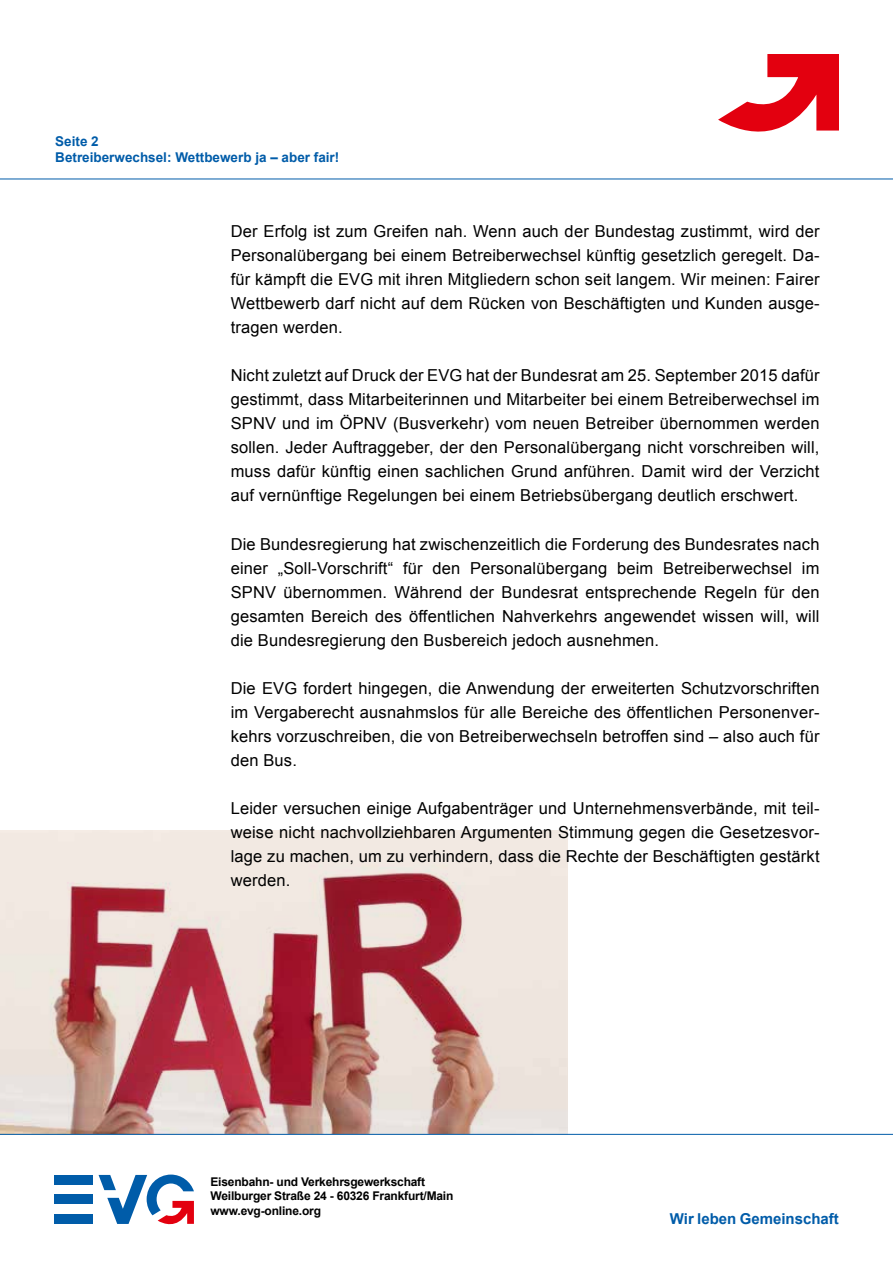
<style>
.page{position:relative;width:893px;height:1263px;background:#fff}
.page>*{position:absolute;margin:0;border:0;box-sizing:border-box;transform-origin:0 0}
.t1{font:16.5px/24px "Arial";letter-spacing:.01em;color:#000;text-align:justify}
.t2{font:700 15px "Arial";color:#005ca9}
.t3{font:700 13.5px/16.2px "Arial";color:#005ca9}
.t4{font:700 12px/14.4px "Arial";letter-spacing:-.015em;color:#000}
</style>
<div class="page">
<img style="left:0;top:832px;width:566px;height:302px">
<hr style="left:0;top:179px;width:893px;height:1px;background:#005ca9">
<svg style="left:718px;top:54px;width:121px;height:78px"></svg>
<svg style="left:99px;top:1174px;width:95px;height:51px"></svg>
<div style="left:54px;top:1175px;width:39px;height:9px;background:#005ca9"></div>
<div style="left:54px;top:1194px;width:39px;height:10px;background:#005ca9"></div>
<div style="left:54px;top:1214px;width:39px;height:10px;background:#005ca9"></div>
<hr style="left:0;top:1134px;width:893px;height:1px;background:#005ca9">
<p class="t3" style="left:55px;top:133px;width:286px">Seite 2<br>Betreiberwechsel: Wettbewerb ja – aber fair!</p>
<p class="t1" style="left:231px;top:220px;width:590px">Der Erfolg ist zum Greifen nah. Wenn auch der Bundestag zustimmt, wird der Personalübergang bei einem Betreiberwechsel künftig gesetzlich geregelt. Da&shy;für kämpft die EVG mit ihren Mitgliedern schon seit langem. Wir meinen: Fairer Wettbewerb darf nicht auf dem Rücken von Beschäftigten und Kunden ausge&shy;tragen werden.</p>
<p class="t1" style="left:231px;top:364px;width:590px">Nicht zuletzt auf Druck der EVG hat der Bundesrat am 25. September 2015 dafür gestimmt, dass Mitarbeiterinnen und Mitarbeiter bei einem Betreiberwechsel im SPNV und im ÖPNV (Busverkehr) vom neuen Betreiber übernommen werden sollen. Jeder Auftraggeber, der den Personalübergang nicht vorschreiben will, muss dafür künftig einen sachlichen Grund anführen. Damit wird der Verzicht auf vernünftige Regelungen bei einem Betriebsübergang deutlich erschwert.</p>
<p class="t1" style="left:231px;top:532px;width:590px">Die Bundesregierung hat zwischenzeitlich die Forderung des Bundesrates nach einer „Soll-Vorschrift“ für den Personalübergang beim Betreiberwechsel im SPNV übernommen. Während der Bundesrat entsprechende Regeln für den gesamten Bereich des öffentlichen Nahverkehrs angewendet wissen will, will die Bundesregierung den Busbereich jedoch ausnehmen.</p>
<p class="t1" style="left:231px;top:676px;width:590px">Die EVG fordert hingegen, die Anwendung der erweiterten Schutzvorschriften im Vergaberecht ausnahmslos für alle Bereiche des öffentlichen Personenver&shy;kehrs vorzuschreiben, die von Betreiberwechseln betroffen sind – also auch für den Bus.</p>
<p class="t1" style="left:231px;top:796px;width:590px">Leider versuchen einige Aufgabenträger und Unternehmensverbände, mit teil&shy;weise nicht nachvollziehbaren Argumenten Stimmung gegen die Gesetzesvor&shy;lage zu machen, um zu verhindern, dass die Rechte der Beschäftigten gestärkt werden.</p>
<p class="t4" style="left:210px;top:1175px;width:244px">Eisenbahn- und Verkehrsgewerkschaft<br>Weilburger Straße 24 - 60326 Frankfurt/Main www.evg-online.org</p>
<p class="t2" style="left:670px;top:1209px;width:171px">Wir leben Gemeinschaft</p>
</div>
